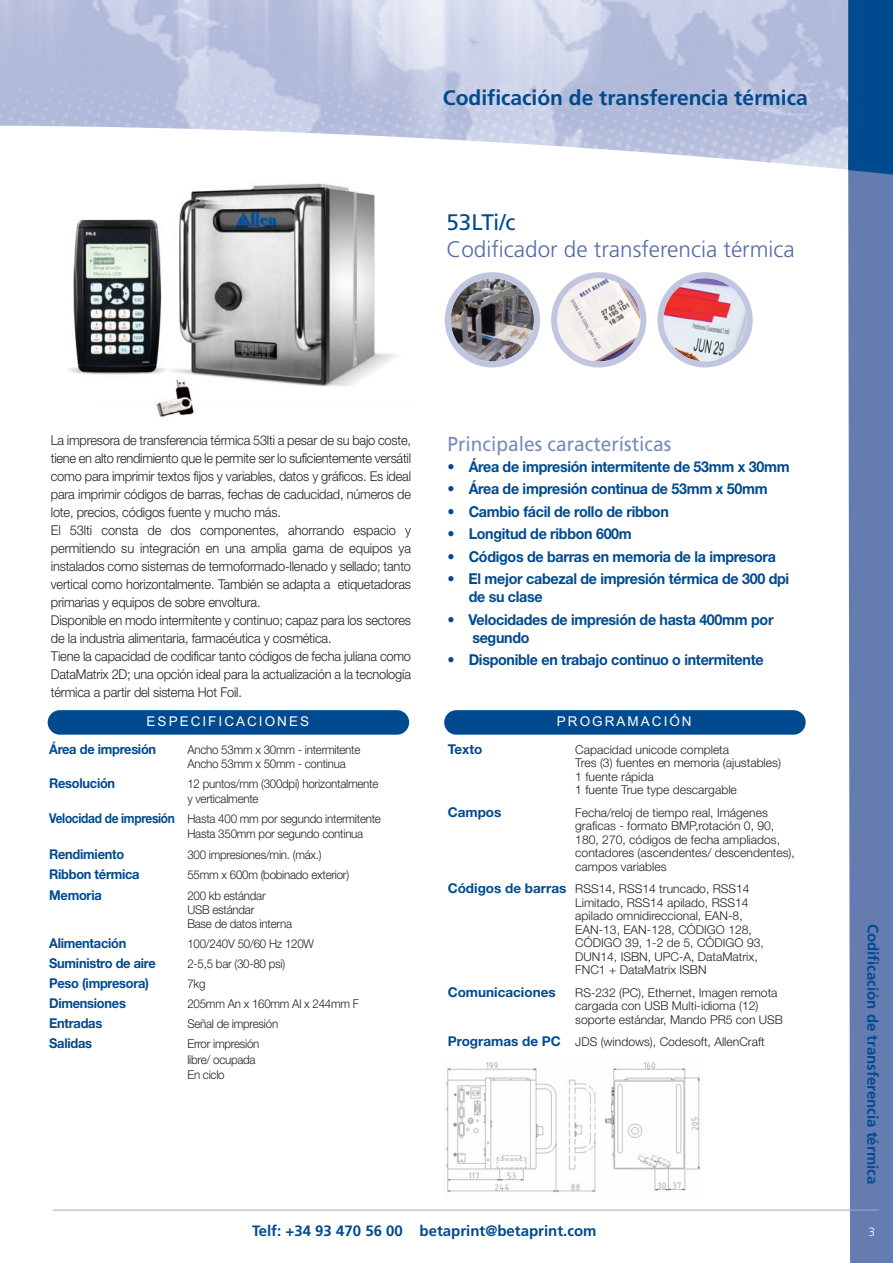
<style>
.page{position:relative;width:893px;height:1263px;background:#fff}
.page>*{position:absolute;margin:0;border:0;box-sizing:border-box;transform-origin:0 0}
.t1{font:300 22.5px "Frutiger";color:#506da7}
.t2{font:22.5px "Frutiger";letter-spacing:-.02em;color:#004a8f}
.t3{font:700 21px "Frutiger";color:#004a8f}
.t4{font:20.25px "Frutiger";color:#798bba;scale:.95 1}
.t5{font:700 15px/18px "Helvetica Neue LT";letter-spacing:-.02em;color:#004a8f;scale:.95 1}
.t6{font:700 15px "Frutiger";color:#004a8f}
.t7{font:300 13.5px/18px "Helvetica Neue LT";letter-spacing:-.015em;color:#231f20;scale:.95 1}
.t8{font:700 13.5px "Helvetica Neue LT";letter-spacing:-.02em;color:#004a8f;scale:.95 1}
.t9{font:13.5px "Arial";letter-spacing:.15em;color:#fff}
.t10{font:700 13.5px "Helvetica Neue LT";color:#004a8f}
.t11{font:700 13.5px "Helvetica Neue LT";letter-spacing:-.02em;color:#004a8f}
.t12{font:300 12.15px/13.5px "Helvetica Neue LT";color:#231f20}
.t13{font:300 12.15px/15.3px "Helvetica Neue LT";letter-spacing:-.02em;color:#231f20;scale:.95 1}
.t14{font:300 12.15px "Helvetica Neue LT";color:#231f20;scale:.95 1}
.t15{font:300 12px "Frutiger";color:#fff}
.s1{font-weight:700;font-size:13.5px;color:#004a8f}
</style>
<div class="page">
<img style="left:0;top:0;width:848px;height:170px">
<svg style="left:848px;top:176px;width:44px;height:1087px;background:#8396bf"></svg>
<div style="left:848px;top:0;width:44px;height:176px;background:#004a8f"></div>
<hr style="left:53px;top:1210px;width:826px;height:1px;background:#9ba7cc">
<svg style="left:445px;top:272px;width:95px;height:95px"></svg>
<svg style="left:551px;top:272px;width:95px;height:95px"></svg>
<svg style="left:657px;top:272px;width:96px;height:95px"></svg>
<div style="left:48px;top:710px;width:361px;height:25px;background:#004a8f;border-radius:12px"></div>
<div style="left:444px;top:710px;width:362px;height:25px;background:#004a8f;border-radius:12px"></div>
<img style="left:446px;top:1062px;width:254px;height:131px">
<img style="left:94px;top:159px;width:321px;height:228px">
<img style="left:153px;top:377px;width:47px;height:40px">
<img style="left:68px;top:213px;width:100px;height:170px">
<h2 class="t3" style="left:443px;top:90px;width:366px">Codificación de transferencia térmica</h2>
<h1 class="t2" style="left:446px;top:213px;width:71px">53LTi/c</h1>
<h1 class="t1" style="left:446px;top:240px;width:350px">Codificador de transferencia térmica</h1>
<p class="t7" style="left:51px;top:433px;width:381px">La impresora de transferencia térmica 53lti a pesar de su bajo coste, tiene en alto rendimiento que le permite ser lo suficientemente versátil como para imprimir textos fijos y variables, datos y gráficos. Es ideal para imprimir códigos de barras, fechas de caducidad, números de lote, precios, códigos fuente y mucho más.<br>El 53lti consta de dos componentes, ahorrando espacio y permitiendo su integración en una amplia gama de equipos ya instalados como sistemas de termoformado-llenado y sellado; tanto vertical como horizontalmente. También se adapta a etiquetadoras primarias y equipos de sobre envoltura.<br>Disponible en modo intermitente y continuo; capaz para los sectores de la industria alimentaria, farmacéutica y cosmética.<br>Tiene la capacidad de codificar tanto códigos de fecha juliana como DataMatrix 2D; una opción ideal para la actualización a la tecnología térmica a partir del sistema Hot Foil.</p>
<h3 class="t4" style="left:447px;top:436px;width:237px">Principales características</h3>
<p class="t5" style="left:447px;top:459px;width:362px">• Área de impresión intermitente de 53mm x 30mm</p>
<p class="t5" style="left:447px;top:481px;width:338px">• Área de impresión continua de 53mm x 50mm</p>
<p class="t5" style="left:447px;top:504px;width:234px">• Cambio fácil de rollo de ribbon</p>
<p class="t5" style="left:447px;top:526px;width:196px">• Longitud de ribbon 600m</p>
<p class="t5" style="left:447px;top:549px;width:347px">• Códigos de barras en memoria de la impresora</p>
<p class="t5" style="left:469px;top:571px;width:339px;text-indent:-21px">• El mejor cabezal de impresión térmica de 300 dpi de su clase</p>
<p class="t5" style="left:472px;top:612px;width:318px;text-indent:-25px">• Velocidades de impresión de hasta 400mm por segundo</p>
<p class="t5" style="left:447px;top:652px;width:334px">• Disponible en trabajo continuo o intermitente</p>
<p class="t9" style="left:147px;top:717px;width:164px">ESPECIFICACIONES</p>
<p class="t9" style="left:557px;top:717px;width:136px">PROGRAMACIÓN</p>
<p class="t8" style="left:49px;top:744px;width:114px">Área de impresión</p>
<p class="t13" style="left:187px;top:744px;width:184px;line-height:13.8px">Ancho 53mm x 30mm - intermitente<br>Ancho 53mm x 50mm - continua</p>
<p class="t8" style="left:49px;top:778px;width:71px">Resolución</p>
<p class="t13" style="left:187px;top:777px;width:202px">12 puntos/mm (300dpi) horizontalmente y verticalmente</p>
<p class="t13" style="left:187px;top:812px;width:205px;text-indent:-138px"><span class="s1">Velocidad de impresión</span> Hasta 400 mm por segundo intermitente<br>Hasta 350mm por segundo continua</p>
<p class="t8" style="left:49px;top:849px;width:80px">Rendimiento</p>
<p class="t13" style="left:187px;top:848px;width:143px">300 impresiones/min. (máx.)</p>
<p class="t8" style="left:49px;top:869px;width:97px">Ribbon térmica</p>
<p class="t13" style="left:187px;top:868px;width:172px">55mm x 600m (bobinado exterior)</p>
<p class="t8" style="left:49px;top:891px;width:57px">Memoria</p>
<p class="t13" style="left:187px;top:890px;width:112px;line-height:13.8px">200 kb estándar<br>USB estándar<br>Base de datos interna</p>
<p class="t8" style="left:49px;top:938px;width:83px">Alimentación</p>
<p class="t13" style="left:187px;top:937px;width:135px">100/240V 50/60 Hz 120W</p>
<p class="t8" style="left:49px;top:958px;width:114px">Suministro de aire</p>
<p class="t13" style="left:187px;top:957px;width:104px">2-5,5 bar (30-80 psi)</p>
<p class="t8" style="left:49px;top:978px;width:107px">Peso (impresora)</p>
<p class="t14" style="left:187px;top:979px;width:21px">7kg</p>
<p class="t8" style="left:49px;top:999px;width:82px">Dimensiones</p>
<p class="t13" style="left:187px;top:997px;width:182px">205mm An x 160mm Al x 244mm F</p>
<p class="t8" style="left:49px;top:1019px;width:57px">Entradas</p>
<p class="t13" style="left:187px;top:1018px;width:97px">Señal de impresión</p>
<p class="t8" style="left:49px;top:1039px;width:47px">Salidas</p>
<p class="t13" style="left:187px;top:1038px;width:77px">Error impresión libre/ ocupada<br>En ciclo</p>
<p class="t11" style="left:448px;top:744px;width:36px">Texto</p>
<p class="t12" style="left:575px;top:744px;width:207px">Capacidad unicode completa<br>Tres (3) fuentes en memoria (ajustables)<br>1 fuente rápida<br>1 fuente True type descargable</p>
<p class="t11" style="left:448px;top:807px;width:55px">Campos</p>
<p class="t12" style="left:575px;top:807px;width:221px">Fecha/reloj de tiempo real, Imágenes graficas - formato BMP,rotación 0, 90, 180, 270, códigos de fecha ampliados, contadores (ascendentes/ descendentes), campos variables</p>
<p class="t12" style="left:575px;top:883px;width:190px;text-indent:-128px"><span class="s1">Códigos de barras</span> RSS14, RSS14 truncado, RSS14<br>Limitado, RSS14 apilado, RSS14 apilado omnidireccional, EAN-8,<br>EAN-13, EAN-128, CÓDIGO 128,<br>CÓDIGO 39, 1-2 de 5, CÓDIGO 93,<br>DUN14, ISBN, UPC-A, DataMatrix,<br>FNC1 + DataMatrix ISBN</p>
<p class="t10" style="left:448px;top:987px;width:109px">Comunicaciones</p>
<p class="t12" style="left:575px;top:987px;width:209px">RS-232 (PC), Ethernet, Imagen remota cargada con USB Multi-idioma (12) soporte estándar, Mando PR5 con USB</p>
<p class="t12" style="left:448px;top:1036px;width:319px"><span class="s1">Programas de PC</span> JDS (windows), Codesoft, AllenCraft</p>
<p class="t6" style="left:879px;top:924px;width:262px;rotate:90deg">Codificación de transferencia térmica</p>
<p class="t6" style="left:252px;top:1225px;width:346px">Telf: +34 93 470 56 00 betaprint@betaprint.com</p>
<p class="t15" style="left:868px;top:1227px;width:8px">3</p>
</div>
